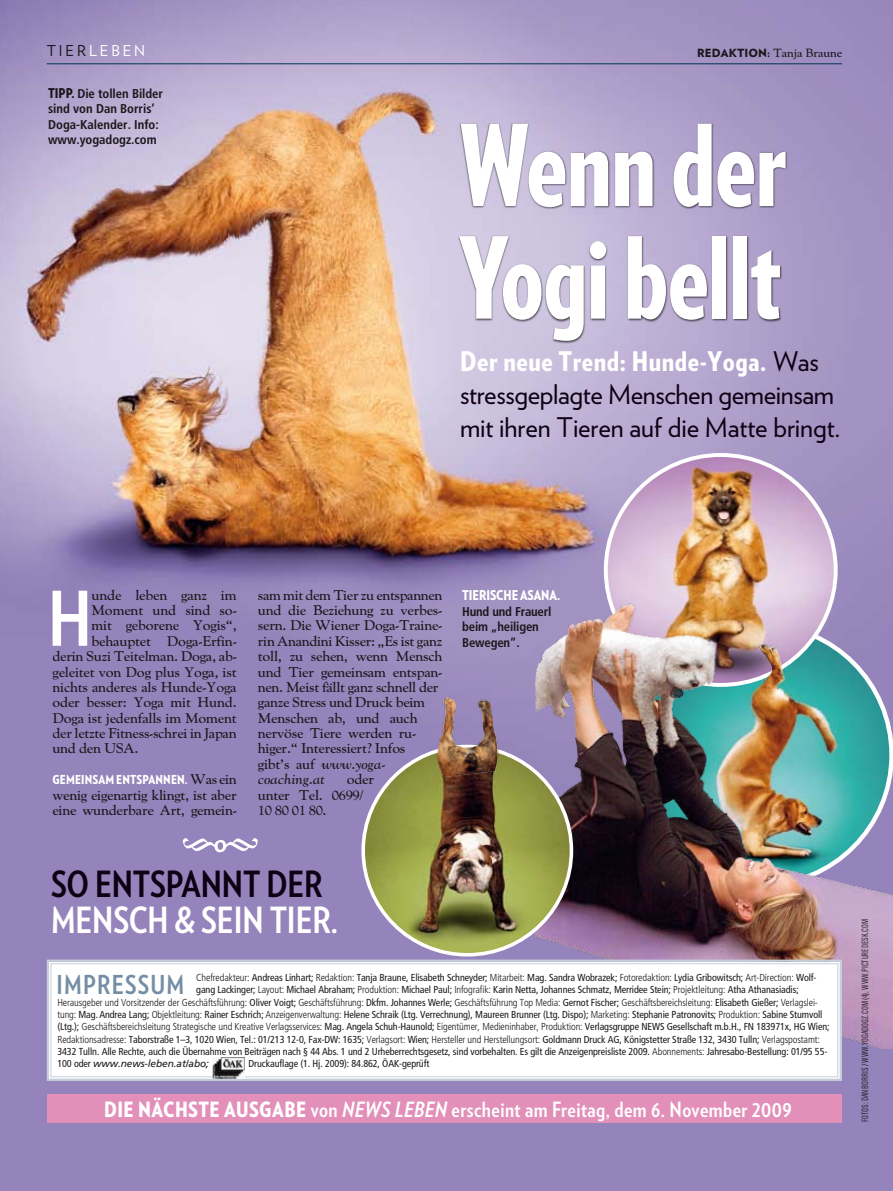
<style>
.page{position:relative;width:893px;height:1191px;background:#fff}
.page>*{position:absolute;margin:0;border:0;box-sizing:border-box;transform-origin:0 0}
.t1{font:900 112.5px/112.5px "Verlag Compressed";letter-spacing:-.005em;color:#fff}
.t2{font:700 75.15px "Verlag Condensed";color:#fff}
.t3{font:700 36px "Verlag Condensed";letter-spacing:-.005em;color:#fff}
.t4{font:700 36px "Verlag Condensed";letter-spacing:-.005em;color:#0f0014}
.t5{font:27px/33px "Verlag";letter-spacing:-.015em;color:#0f0014}
.t6{font:900 27px "Verlag Condensed";letter-spacing:.02em;color:#fff}
.t7{font:700 25.95px "Verlag Condensed";letter-spacing:.045em;color:#758ea6}
.t8{font:700 21px "Verlag Condensed";letter-spacing:.02em;color:#fff}
.t9{font:15px "Verlag";letter-spacing:.195em;color:#fff}
.t10{font:14.25px/15.5px "Goudy Catalogue";letter-spacing:-.015em;color:#1a171b}
.t11{font:900 13.5px "Verlag Condensed";letter-spacing:-.005em;color:#fff}
.t12{font:700 condensed 12.75px/15.5px "Frutiger LT Std";letter-spacing:-.005em;color:#1a171b}
.t13{font:900 12.3px "Verlag Condensed";letter-spacing:.015em;color:#fff}
.t14{font:12px "Goudy Catalogue";color:#1a171b}
.t15{font:condensed 10.2px "Frutiger LT Std";letter-spacing:-.01em;color:#1a171b}
.t16{font:300 condensed 10.2px "Frutiger LT Std";letter-spacing:-.01em;color:#1a171b}
.t17{font:italic 10.2px "Frutiger LT Std";letter-spacing:-.01em;color:#1a171b}
.t18{font:300 9px "Grotzec Head Condensed";letter-spacing:-.005em;color:#1a171b}
.s1{color:#1a171b}
.s2{font-family:"Verlag";font-weight:900;font-size:11.25px}
.s3{font-family:"Verlag Condensed";font-weight:900;font-stretch:normal;font-size:13.5px}
.s4{font-family:"Verlag";font-weight:400;color:#0f0014}
.s5{font-family:"Goudy Catalogue";font-weight:400;font-size:14.25px;color:#1a171b}
.s6{font-style:italic}
.s7{font-weight:300}
.s8{font-weight:400}
.s9{font-style:normal;font-stretch:condensed}
.s10{font-weight:900}
</style>
<div class="page">
<img style="left:0;top:0;width:893px;height:1191px">
<hr style="left:47px;top:64px;width:795px;height:1px;background:#003653">
<svg style="left:183px;top:838px;width:75px;height:14px"></svg>
<div style="left:458px;top:123px;width:330px;height:221px;background:#1a171b;opacity:.75"></div>
<img style="left:606px;top:455px;width:230px;height:230px;border-radius:115px">
<img style="left:535px;top:581px;width:358px;height:467px">
<img style="left:739px;top:641px;width:76px;height:88px">
<img style="left:363px;top:746px;width:208px;height:208px;border-radius:104px">
<img style="left:425px;top:692px;width:80px;height:96px">
<svg style="left:46px;top:958px;width:797px;height:124px"></svg>
<div style="left:51px;top:963px;width:787px;height:114px;border:1px solid #c5cfdb"></div>
<img style="left:213px;top:1057px;width:31px;height:21px">
<div style="left:47px;top:1094px;width:795px;height:29px;background:#e290b9"></div>
<h3 class="t9" style="left:47px;top:40px;width:100px"><span class="s1">Tier</span>Leben</h3>
<p class="t14" style="left:697px;top:45px;width:146px"><span class="s2">REDAKTION :</span> Tanja Braune</p>
<p class="t12" style="left:48px;top:86px;width:116px"><span class="s3">TIPP.</span> Die tollen Bilder sind von Dan Borris’<br>Doga-Kalender. Info: www.yogadogz.com</p>
<h1 class="t1" style="left:460px;top:105px;width:328px">Wenn der<br>Yogi bellt</h1>
<h3 class="t6" style="left:460px;top:340px;width:360px">DER NEUE TREND: HUNDE-YOGA. <span class="s4">Was</span></h3>
<h3 class="t5" style="left:460px;top:376px;width:382px">stressgeplagte Menschen gemeinsam mit ihren Tieren auf die Matte bringt.</h3>
<h2 class="t2" style="left:48px;top:563px;width:45px">H</h2>
<h3 class="t10" style="left:92px;top:586px;width:147px">unde leben ganz im</h3>
<h3 class="t10" style="left:92px;top:602px;width:147px">Moment und sind so-</h3>
<h3 class="t10" style="left:92px;top:617px;width:147px">mit geborene Yogis“,</h3>
<h3 class="t10" style="left:92px;top:633px;width:147px">behauptet Doga-Erfin-</h3>
<h3 class="t10" style="left:52px;top:648px;width:186px">derin Suzi Teitelman. Doga, ab-</h3>
<h3 class="t10" style="left:52px;top:663px;width:186px">geleitet von Dog plus Yoga, ist</h3>
<h3 class="t10" style="left:52px;top:679px;width:186px">nichts anderes als Hunde-Yoga</h3>
<h3 class="t10" style="left:52px;top:694px;width:186px">oder besser: Yoga mit Hund.</h3>
<h3 class="t10" style="left:52px;top:709px;width:186px">Doga ist jedenfalls im Moment</h3>
<h3 class="t10" style="left:52px;top:725px;width:186px">der letzte Fitness-schrei in Japan</h3>
<h3 class="t10" style="left:52px;top:740px;width:87px">und den USA.</h3>
<p class="t13" style="left:52px;top:770px;width:186px">GEMEINSAM ENTSPANNEN. <span class="s5">Was ein</span></p>
<h3 class="t10" style="left:52px;top:786px;width:186px">wenig eigenartig klingt, ist aber eine wunderbare Art, gemein-</h3>
<p class="t10" style="left:258px;top:586px;width:186px">sam mit dem Tier zu entspannen und die Beziehung zu verbes&shy;sern. Die Wiener Doga-Traine&shy;rin Anandini Kisser: „Es ist ganz toll, zu sehen, wenn Mensch und Tier gemeinsam entspan&shy;nen. Meist fällt ganz schnell der ganze Stress und Druck beim<br>Menschen ab, und auch nervöse Tiere werden ru&shy;higer.“ Interessiert? Infos<br>gibt’s auf <span class="s6">www.yoga&shy;coaching.at</span></p>
<h3 class="t10" style="left:258px;top:771px;width:118px;text-indent:89px">oder unter Tel. 0699/<br>10 80 01 80.</h3>
<h3 class="t11" style="left:462px;top:585px;width:99px">TIERISCHE ASANA.</h3>
<p class="t12" style="left:462px;top:604px;width:91px">Hund und Frauerl beim „heiligen<br>Bewegen“.</p>
<h3 class="t4" style="left:51px;top:857px;width:273px">SO ENTSPANNT DER</h3>
<h3 class="t3" style="left:51px;top:893px;width:288px">MENSCH &amp; SEIN TIER.</h3>
<p class="t15" style="left:196px;top:971px;width:622px"><span class="s7">Chefredakteur:</span> Andreas Linhart; <span class="s7">Redaktion:</span> Tanja Braune, Elisabeth Schneyder; <span class="s7">Mitarbeit:</span> Mag. Sandra Wobrazek; <span class="s7">Fotoredaktion:</span> Lydia Gribowitsch; <span class="s7">Art-Direction:</span> Wolf-</p>
<p class="t15" style="left:196px;top:983px;width:604px">gang Lackinger; <span class="s7">Layout:</span> Michael Abraham; <span class="s7">Produktion:</span> Michael Paul; <span class="s7">Infografik:</span> Karin Netta, Johannes Schmatz, Merridee Stein; <span class="s7">Projektleitung:</span> Atha Athanasiadis;</p>
<p class="t16" style="left:57px;top:996px;width:762px">Herausgeber und Vorsitzender der Geschäftsführung: <span class="s8">Oliver Voigt;</span> Geschäftsführung: <span class="s8">Dkfm. Johannes Werle;</span> Geschäftsführung Top Media: <span class="s8">Gernot Fischer;</span> Geschäftsbereichsleitung: <span class="s8">Elisabeth Gießer;</span> Verlagslei-</p>
<p class="t15" style="left:57px;top:1008px;width:767px"><span class="s7">tung:</span> Mag. Andrea Lang; <span class="s7">Objektleitung:</span> Rainer Eschrich; <span class="s7">Anzeigenverwaltung:</span> Helene Schraik (Ltg. Verrechnung), Maureen Brunner (Ltg. Dispo); <span class="s7">Marketing:</span> Stephanie Patronovits; <span class="s7">Produktion:</span> Sabine Stumvoll</p>
<p class="t16" style="left:57px;top:1021px;width:774px"><span class="s8">(Ltg.);</span> Geschäftsbereichsleitung Strategische und Kreative Verlagsservices: <span class="s8">Mag. Angela Schuh-Haunold;</span> Eigentümer, Medieninhaber, Produktion: <span class="s8">Verlagsgruppe NEWS Gesellschaft m.b.H., FN 183971x, HG Wien;</span></p>
<p class="t15" style="left:57px;top:1033px;width:764px"><span class="s7">Redaktionsadresse:</span> Taborstraße 1–3, 1020 Wien, Tel.: 01/213 12-0, Fax-DW: 1635; <span class="s7">Verlagsort:</span> Wien; <span class="s7">Hersteller und Herstellungsort:</span> Goldmann Druck AG, Königstetter Straße 132, 3430 Tulln; <span class="s7">Verlagspostamt:</span></p>
<p class="t15" style="left:57px;top:1045px;width:771px">3432 Tulln. Alle Rechte, auch die Übernahme von Beiträgen nach § 44 Abs. 1 und 2 Urheberrechtsgesetz, sind vorbehalten. Es gilt die Anzeigenpreisliste 2009. <span class="s7">Abonnements:</span> Jahresabo-Bestellung: 01/95 55-</p>
<p class="t17" style="left:57px;top:1058px;width:153px"><span class="s9">100 oder</span> www.news-leben.at/abo;</p>
<p class="t15" style="left:249px;top:1058px;width:182px">Druckauflage (1. Hj. 2009): 84.862, ÖAK-geprüft</p>
<h3 class="t7" style="left:56px;top:965px;width:127px">IM PRESSUM</h3>
<h3 class="t8" style="left:104px;top:1093px;width:689px"><span class="s10">DIE NÄCHSTE AUSGABE</span> VON <span class="s6">NEWS LEBEN</span> ERSCHEINT AM FREITAG, DEM 6. NOVEMBER 2009</h3>
<p class="t18" style="left:860px;top:1122px;width:204px;rotate:-90deg">Fotos: Dan Borris / www.yogadogz.com (4), www.picturedesk.com</p>
</div>
